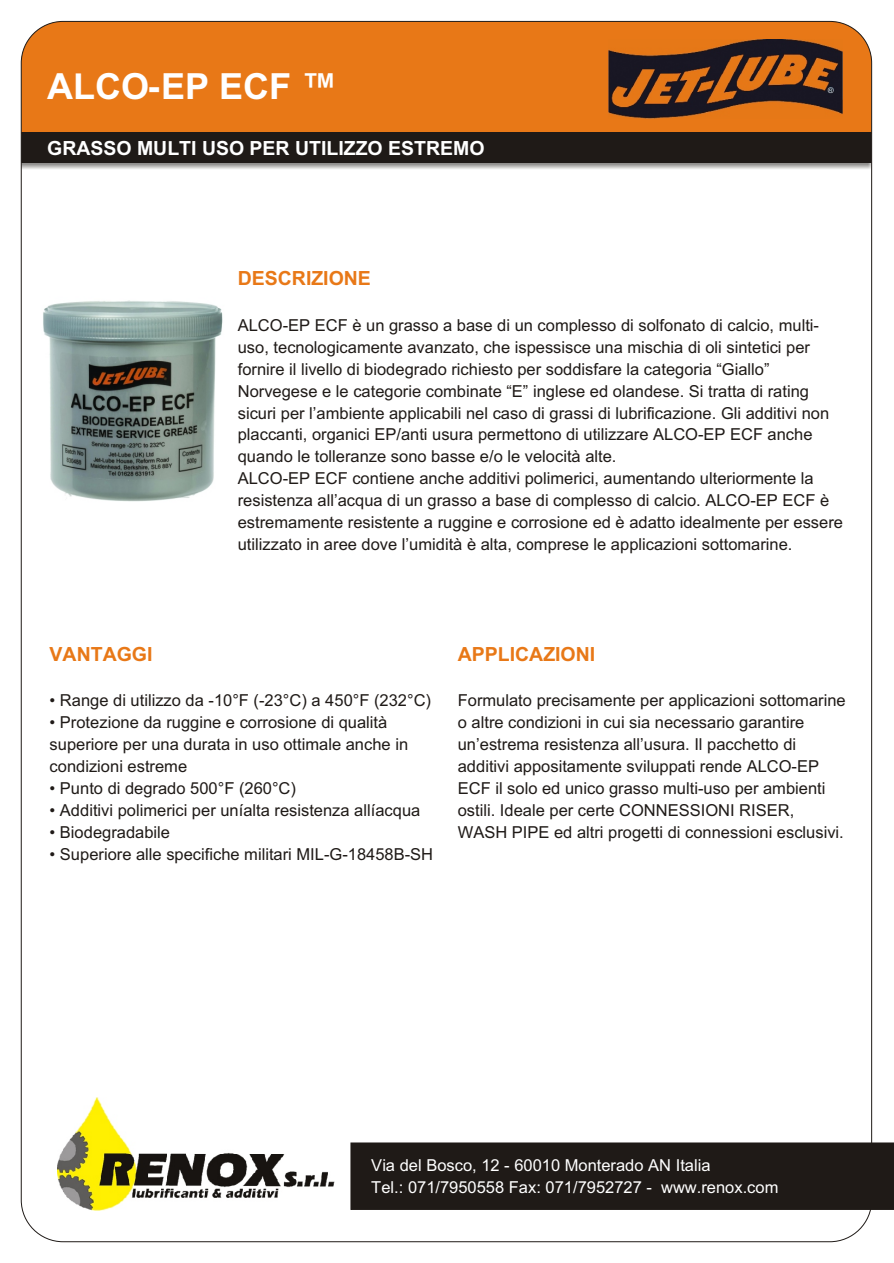
<style>
.page{position:relative;width:894px;height:1263px;background:#fff}
.page>*{position:absolute;margin:0;border:0;box-sizing:border-box;transform-origin:0 0}
.t1{font:700 36px "Arial";color:#fff}
.t2{font:700 19.5px "Arial";color:#fff}
.t3{font:700 19.5px "Arial";color:#e87817}
.t4{font:16.5px/21.9px "Arial";color:#1f1a17}
.t5{font:16.5px/21.9px "Arial";color:#fff}
</style>
<div class="page">
<div style="left:21px;top:21px;width:851px;height:112px;background:#e87817"></div>
<div style="left:21px;top:132px;width:851px;height:31px;background:#1f1a17"></div>
<div style="left:351px;top:1143px;width:543px;height:67px;background:#1f1a17"></div>
<img style="left:58px;top:1097px;width:276px;height:113px">
<img style="left:609px;top:39px;width:233px;height:79px">
<img style="left:43px;top:300px;width:180px;height:202px">
<h1 class="t1" style="left:47px;top:65px;width:291px">ALCO-EP ECF ™</h1>
<p class="t2" style="left:47px;top:137px;width:439px">GRASSO MULTI USO PER UTILIZZO ESTREMO</p>
<p class="t3" style="left:238px;top:267px;width:135px">DESCRIZIONE</p>
<p class="t4" style="left:238px;top:314px;width:607px">ALCO-EP ECF è un grasso a base di un complesso di solfonato di calcio, multi&shy;uso, tecnologicamente avanzato, che ispessisce una mischia di oli sintetici per fornire il livello di biodegrado richiesto per soddisfare la categoria “Giallo” Norvegese e le categorie combinate “E” inglese ed olandese. Si tratta di rating sicuri per l’ambiente applicabili nel caso di grassi di lubrificazione. Gli additivi non placcanti, organici EP/anti usura permettono di utilizzare ALCO-EP ECF anche quando le tolleranze sono basse e/o le velocità alte.<br>ALCO-EP ECF contiene anche additivi polimerici, aumentando ulteriormente la resistenza all’acqua di un grasso a base di complesso di calcio. ALCO-EP ECF è estremamente resistente a ruggine e corrosione ed è adatto idealmente per essere utilizzato in aree dove l’umidità è alta, comprese le applicazioni sottomarine.</p>
<p class="t3" style="left:50px;top:642px;width:104px">VANTAGGI</p>
<p class="t4" style="left:50px;top:690px;width:383px">• Range di utilizzo da -10°F (-23°C) a 450°F (232°C)</p>
<p class="t4" style="left:50px;top:712px;width:360px">• Protezione da ruggine e corrosione di qualità superiore per una durata in uso ottimale anche in condizioni estreme</p>
<p class="t4" style="left:50px;top:778px;width:248px">• Punto di degrado 500°F (260°C)</p>
<p class="t4" style="left:50px;top:800px;width:372px">• Additivi polimerici per uníalta resistenza allíacqua</p>
<p class="t4" style="left:50px;top:822px;width:122px">• Biodegradabile</p>
<p class="t4" style="left:50px;top:844px;width:385px">• Superiore alle specifiche militari MIL-G-18458B-SH</p>
<p class="t3" style="left:458px;top:642px;width:139px">APPLICAZIONI</p>
<p class="t4" style="left:458px;top:690px;width:389px">Formulato precisamente per applicazioni sottomarine o altre condizioni in cui sia necessario garantire un’estrema resistenza all’usura. Il pacchetto di additivi appositamente sviluppati rende ALCO-EP ECF il solo ed unico grasso multi-uso per ambienti ostili. Ideale per certe CONNESSIONI RISER, WASH PIPE ed altri progetti di connessioni esclusivi.</p>
<p class="t5" style="left:371px;top:1154px;width:409px">Via del Bosco, 12 - 60010 Monterado AN Italia<br>Tel.: 071/7950558 Fax: 071/7952727 - www.renox.com</p>
</div>
